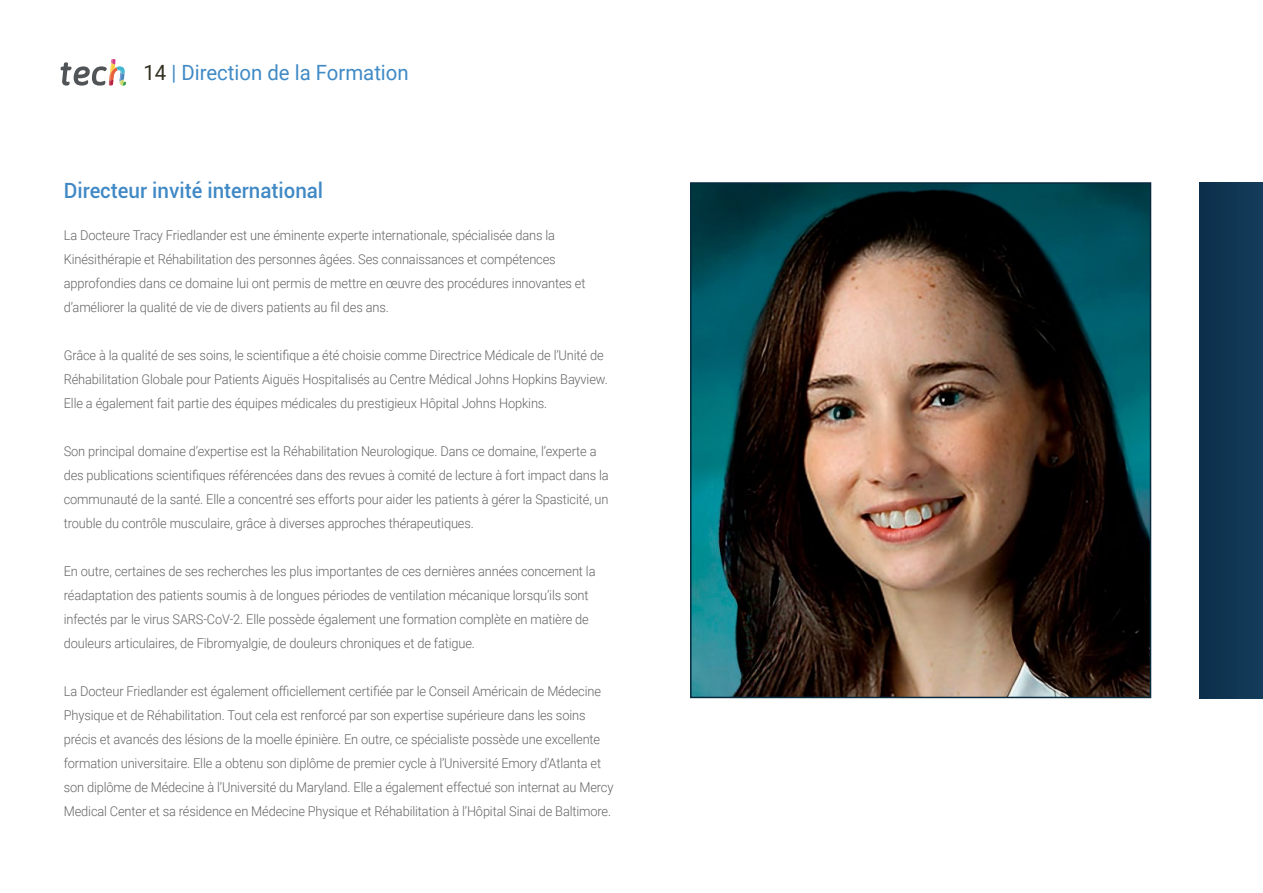
<style>
.page{position:relative;width:1263px;height:893px;background:#fff}
.page>*{position:absolute;margin:0;border:0;box-sizing:border-box;transform-origin:0 0}
.t1{font:500 21px "Roboto";color:#4089c5}
.t2{font:21px "Roboto";color:#408ac5}
.t3{font:300 13.5px/24px "Roboto";letter-spacing:-.01em;color:#656565;scale:.95 1}
.s1{color:#312e20}
</style>
<div class="page">
<svg style="left:61px;top:59px;width:65px;height:27px"></svg>
<div style="left:1199px;top:182px;width:64px;height:516px;background:#103552"></div>
<img style="left:693px;top:185px;width:455px;height:510px">
<div style="left:690px;top:182px;width:461px;height:516px;border:2px solid #072a3f"></div>
<h1 class="t2" style="left:144px;top:57px;width:267px"><span class="s1">14</span> | Direction de la Formation</h1>
<h1 class="t1" style="left:64px;top:176px;width:261px">Directeur invité international</h1>
<p class="t3" style="left:64px;top:222px;width:551px">La Docteure Tracy Friedlander est une éminente experte internationale, spécialisée dans la Kinésithérapie et Réhabilitation des personnes âgées. Ses connaissances et compétences approfondies dans ce domaine lui ont permis de mettre en œuvre des procédures innovantes et d’améliorer la qualité de vie de divers patients au fil des ans.</p>
<p class="t3" style="left:64px;top:342px;width:574px">Grâce à la qualité de ses soins, le scientifique a été choisie comme Directrice Médicale de l’Unité de<br>Réhabilitation Globale pour Patients Aiguës Hospitalisés au Centre Médical Johns Hopkins Bayview.<br>Elle a également fait partie des équipes médicales du prestigieux Hôpital Johns Hopkins.</p>
<p class="t3" style="left:64px;top:438px;width:575px">Son principal domaine d’expertise est la Réhabilitation Neurologique. Dans ce domaine, l’experte a des publications scientifiques référencées dans des revues à comité de lecture à fort impact dans la communauté de la santé. Elle a concentré ses efforts pour aider les patients à gérer la Spasticité, un trouble du contrôle musculaire, grâce à diverses approches thérapeutiques.</p>
<p class="t3" style="left:64px;top:558px;width:561px">En outre, certaines de ses recherches les plus importantes de ces dernières années concernent la réadaptation des patients soumis à de longues périodes de ventilation mécanique lorsqu’ils sont infectés par le virus SARS-CoV-2. Elle possède également une formation complète en matière de douleurs articulaires, de Fibromyalgie, de douleurs chroniques et de fatigue.</p>
<p class="t3" style="left:64px;top:678px;width:580px">La Docteur Friedlander est également officiellement certifiée par le Conseil Américain de Médecine Physique et de Réhabilitation. Tout cela est renforcé par son expertise supérieure dans les soins précis et avancés des lésions de la moelle épinière. En outre, ce spécialiste possède une excellente formation universitaire. Elle a obtenu son diplôme de premier cycle à l’Université Emory d’Atlanta et son diplôme de Médecine à l’Université du Maryland. Elle a également effectué son internat au Mercy Medical Center et sa résidence en Médecine Physique et Réhabilitation à l’Hôpital Sinai de Baltimore.</p>
</div>
